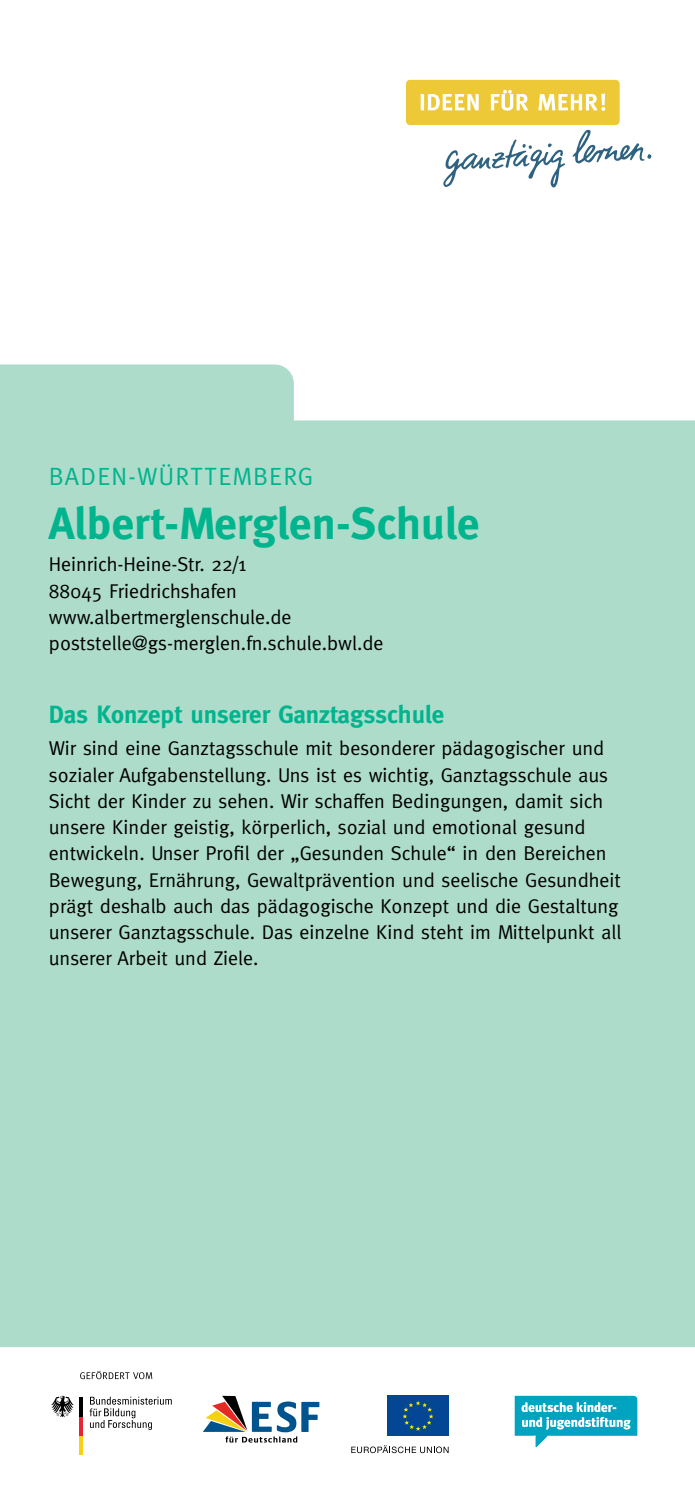
<style>
.page{position:relative;width:695px;height:1489px;background:#fff}
.page>*{position:absolute;margin:0;border:0;box-sizing:border-box;transform-origin:0 0}
.t1{font:700 45px "Meta";color:#00b48d}
.t2{font:700 25px "Meta";color:#00b48d}
.t3{font:25px "Meta";letter-spacing:.05em;color:#00b48d}
.t4{font:20px/26.2px "Meta";color:#000}
</style>
<div class="page">
<svg style="left:203px;top:1395px;width:116px;height:47px"></svg>
<svg style="left:514px;top:1395px;width:123px;height:52px"></svg>
<svg style="left:90px;top:1396px;width:82px;height:33px"></svg>
<hr style="left:80px;top:1435px;width:3px;height:19px;background:#fbd013">
<hr style="left:80px;top:1415px;width:3px;height:20px;background:#e92534">
<hr style="left:80px;top:1396px;width:3px;height:19px;background:#000">
<svg style="left:51px;top:1395px;width:23px;height:21px"></svg>
<svg style="left:351px;top:1445px;width:97px;height:7px"></svg>
<div style="left:387px;top:1395px;width:61px;height:40px;background:#034694"></div>
<svg style="left:402px;top:1401px;width:31px;height:29px"></svg>
<svg style="left:80px;top:1371px;width:72px;height:7px"></svg>
<div style="left:0;top:364px;width:694px;height:982px;background:#addccb"></div>
<div style="left:406px;top:80px;width:213px;height:45px;background:#edc938;border-radius:4px"></div>
<svg style="left:420px;top:94px;width:4px;height:16px"></svg>
<svg style="left:428px;top:94px;width:50px;height:16px"></svg>
<svg style="left:491px;top:90px;width:37px;height:21px"></svg>
<svg style="left:538px;top:93px;width:67px;height:18px"></svg>
<svg style="left:443px;top:139px;width:122px;height:48px"></svg>
<svg style="left:572px;top:130px;width:79px;height:33px"></svg>
<p class="t3" style="left:49px;top:462px;width:266px">BADEN-WÜRTTEMBERG</p>
<h1 class="t1" style="left:49px;top:497px;width:432px">Albert-Merglen-Schule</h1>
<p class="t4" style="left:49px;top:551px;width:336px">Heinrich-Heine-Str. 22/1<br>88045 Friedrichshafen www.albertmerglenschule.de poststelle@gs-merglen.fn.schule.bwl.de</p>
<p class="t2" style="left:49px;top:699px;width:397px">Das Konzept unserer Ganztagsschule</p>
<p class="t4" style="left:49px;top:735px;width:573px">Wir sind eine Ganztagsschule mit besonderer pädagogischer und sozialer Aufgabenstellung. Uns ist es wichtig, Ganztagsschule aus Sicht der Kinder zu sehen. Wir schaffen Bedingungen, damit sich unsere Kinder geistig, körperlich, sozial und emotional gesund entwickeln. Unser Profil der „Gesunden Schule“ in den Bereichen Bewegung, Ernährung, Gewaltprävention und seelische Gesundheit prägt deshalb auch das pädagogische Konzept und die Gestaltung unserer Ganztagsschule. Das einzelne Kind steht im Mittelpunkt all unserer Arbeit und Ziele.</p>
</div>
